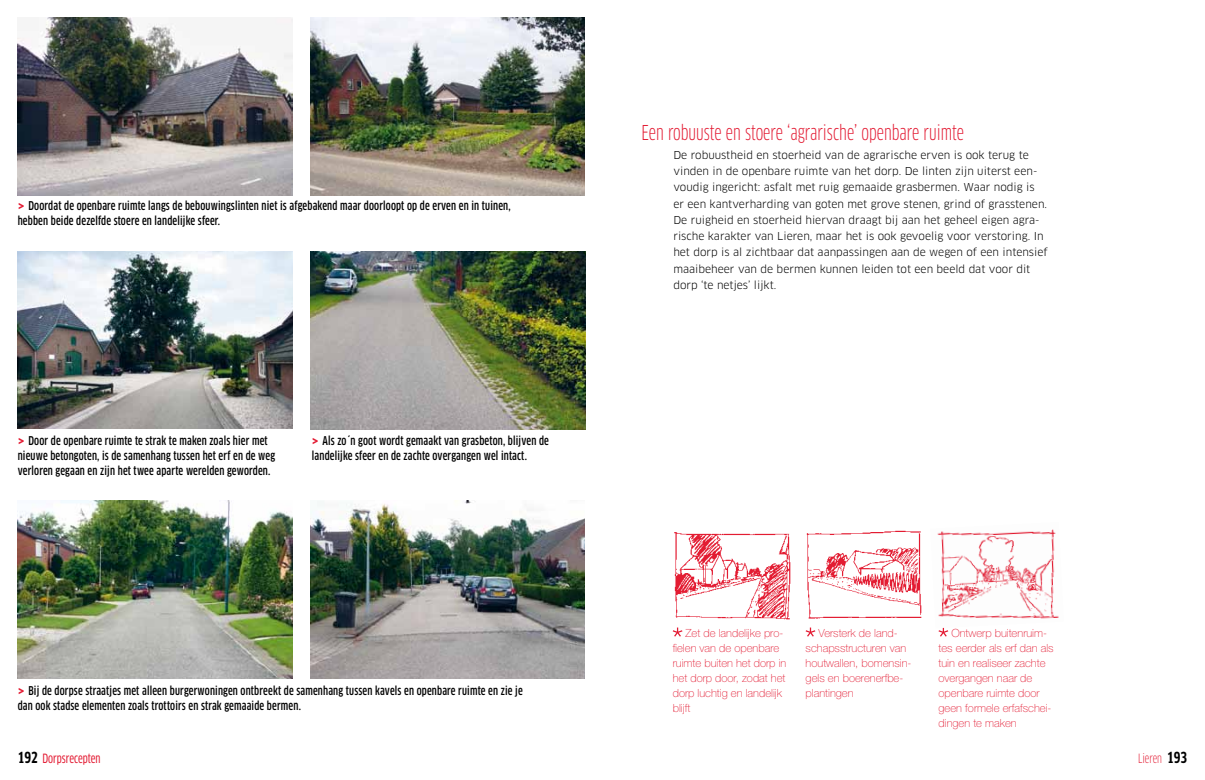
<style>
.page{position:relative;width:1205px;height:780px;background:#fff}
.page>*{position:absolute;margin:0;border:0;box-sizing:border-box;transform-origin:0 0}
.t1{font:20px "Clan Cond";color:#e31a32}
.t2{font:12.5px "Clan Cond News";color:#e31a32}
.t3{font:12.5px "Clan Cond";color:#e31a32}
.t4{font:500 11.88px/15px "Clan Cond";letter-spacing:.015em;color:#000}
.t5{font:100 11.25px/15px "Helvetica Neue";color:#e31a32}
.t6{font:10.62px/16.2px "Clan";color:#000}
.s1{font-family:"Clan";font-weight:700;color:#e31a32}
.s2{font-family:"Clan Cond";font-weight:700;font-size:15px;color:#000}
.s3{font-weight:700;font-size:15px;color:#000}
</style>
<div class="page">
<svg style="left:673px;top:627px;width:9px;height:9px"></svg>
<svg style="left:805px;top:627px;width:10px;height:9px"></svg>
<svg style="left:938px;top:628px;width:10px;height:8px"></svg>
<img style="left:310px;top:18px;width:275px;height:177px">
<img style="left:18px;top:18px;width:274px;height:177px">
<img style="left:806px;top:530px;width:116px;height:89px">
<img style="left:674px;top:532px;width:117px;height:88px">
<img style="left:937px;top:529px;width:122px;height:99px">
<img style="left:311px;top:252px;width:275px;height:177px">
<img style="left:18px;top:252px;width:274px;height:177px">
<img style="left:18px;top:500px;width:274px;height:178px">
<img style="left:310px;top:500px;width:275px;height:178px">
<p class="t4" style="left:18px;top:199px;width:494px"><span class="s1">&gt;</span> Doordat de openbare ruimte langs de bebouwingslinten niet is afgebakend maar doorloopt op de erven en in tuinen, hebben beide dezelfde stoere en landelijke sfeer.</p>
<p class="t4" style="left:18px;top:433px;width:259px"><span class="s1">&gt;</span> Door de openbare ruimte te strak te maken zoals hier met nieuwe betongoten, is de samenhang tussen het erf en de weg verloren gegaan en zijn het twee aparte werelden geworden.</p>
<p class="t4" style="left:312px;top:433px;width:239px"><span class="s1">&gt;</span> Als zo´n goot wordt gemaakt van grasbeton, blijven de landelijke sfeer en de zachte overgangen wel intact.</p>
<p class="t4" style="left:18px;top:683px;width:507px"><span class="s1">&gt;</span> Bij de dorpse straatjes met alleen burgerwoningen ontbreekt de samenhang tussen kavels en openbare ruimte en zie je dan ook stadse elementen zoals trottoirs en strak gemaaide bermen.</p>
<h1 class="t1" style="left:641px;top:120px;width:324px">Een robuuste en stoere ‘agrarische’ openbare ruimte</h1>
<p class="t6" style="left:673px;top:147px;width:376px">De robuustheid en stoerheid van de agrarische erven is ook terug te vinden in de openbare ruimte van het dorp. De linten zijn uiterst een&shy;voudig ingericht: asfalt met ruig gemaaide grasbermen. Waar nodig is er een kantverharding van goten met grove stenen, grind of grasstenen.<br>De ruigheid en stoerheid hiervan draagt bij aan het geheel eigen agra&shy;rische karakter van Lieren, maar het is ook gevoelig voor verstoring. In het dorp is al zichtbaar dat aanpassingen aan de wegen of een intensief maaibeheer van de bermen kunnen leiden tot een beeld dat voor dit dorp ‘te netjes’ lijkt.</p>
<p class="t5" style="left:673px;top:625px;width:115px;text-indent:13px">Zet de landelijke pro&shy;fielen van de openbare ruimte buiten het dorp in het dorp door, zodat het dorp luchtig en landelijk blijft</p>
<p class="t5" style="left:805px;top:625px;width:107px;text-indent:13px">Versterk de land&shy;schapsstructuren van houtwallen, bomensin&shy;gels en boerenerfbe&shy;plantingen</p>
<p class="t5" style="left:938px;top:625px;width:117px;text-indent:13px">Ontwerp buitenruim&shy;tes eerder als erf dan als tuin en realiseer zachte overgangen naar de openbare ruimte door geen formele erfafschei&shy;dingen te maken</p>
<p class="t2" style="left:18px;top:751px;width:84px"><span class="s2">192</span> Dorpsrecepten</p>
<p class="t3" style="left:1138px;top:751px;width:51px">Lieren <span class="s3">193</span></p>
</div>
